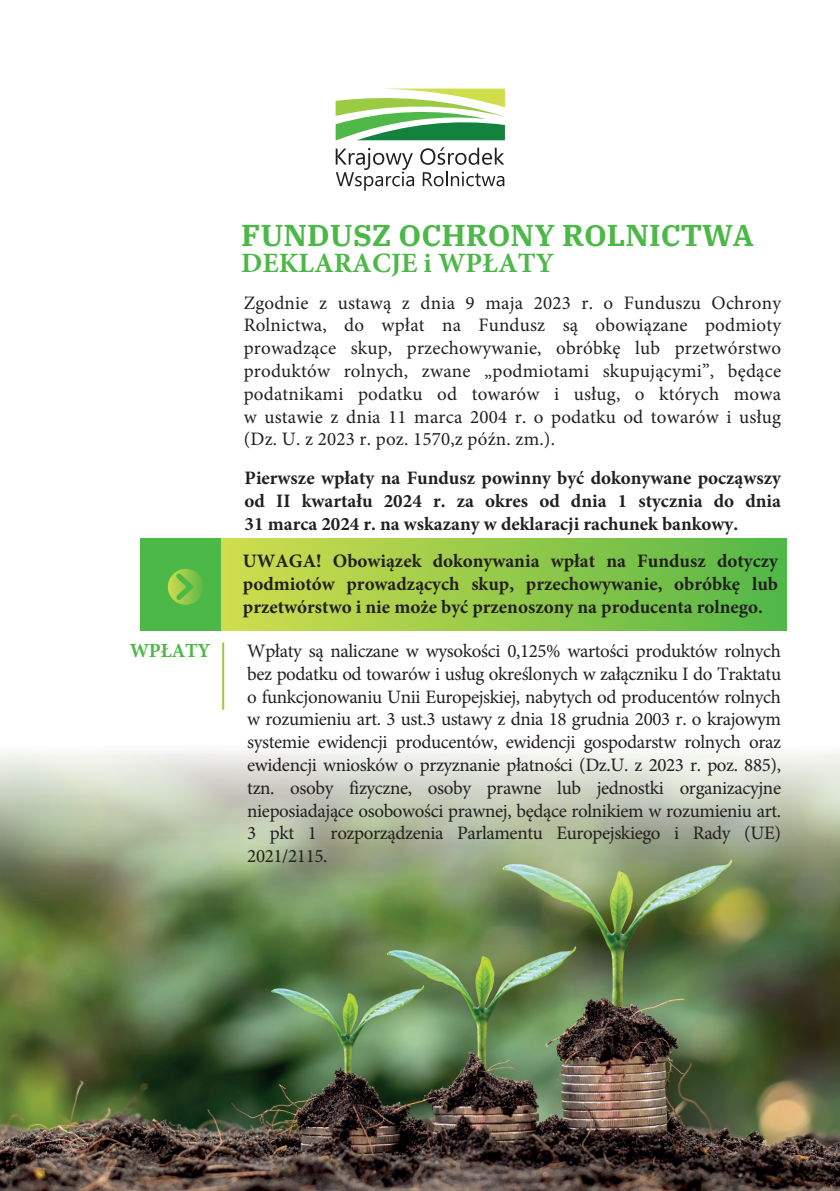
<style>
.page{position:relative;width:840px;height:1191px;background:#fff}
.page>*{position:absolute;margin:0;border:0;box-sizing:border-box;transform-origin:0 0}
.t1{font:700 30px "IBM Plex Serif";color:#4cb848}
.t2{font:700 28px "Minion Pro";color:#4cb848}
.t3{font:700 20px "Minion Pro";letter-spacing:-.02em;color:#4cb848}
.t4{font:19px/22.8px "Minion Pro";letter-spacing:-.005em;color:#231f20;text-align:justify}
.t5{font:700 19px/22.8px "Minion Pro";color:#231f20;text-align:justify}
</style>
<div class="page">
<img style="left:0;top:751px;width:839px;height:440px">
<svg style="left:335px;top:89px;width:169px;height:52px"></svg>
<svg style="left:420px;top:147px;width:84px;height:18px"></svg>
<svg style="left:335px;top:148px;width:79px;height:42px"></svg>
<svg style="left:422px;top:171px;width:82px;height:15px"></svg>
<hr style="left:222px;top:642px;width:2px;height:68px;background:#9bcb42">
<div style="left:219px;top:538px;width:566px;height:92px;background:linear-gradient(to right,#d3dd4d,#56b748)"></div>
<div style="left:140px;top:538px;width:81px;height:92px;background:#4cb848"></div>
<svg style="left:168px;top:569px;width:36px;height:36px"></svg>
<svg style="left:171px;top:569px;width:27px;height:36px"></svg>
<p class="t3" style="left:130px;top:636px;width:82px">WPŁATY</p>
<h1 class="t1" style="left:241px;top:211px;width:514px">FUNDUSZ OCHRONY ROLNICTWA</h1>
<h2 class="t2" style="left:241px;top:243px;width:314px">DEKLARACJE i WPŁATY</h2>
<p class="t4" style="left:243px;top:291px;width:538px">Zgodnie z ustawą z dnia 9 maja 2023 r. o Funduszu Ochrony Rolnictwa, do wpłat na Fundusz są obowiązane podmioty prowadzące skup, przechowywanie, obróbkę lub przetwórstwo produktów rolnych, zwane „podmiotami skupującymi”, będące podatnikami podatku od towarów i usług, o których mowa w ustawie z dnia 11 marca 2004 r. o podatku od towarów i usług (Dz. U. z 2023 r. poz. 1570,z późn. zm.).</p>
<p class="t5" style="left:244px;top:466px;width:537px">Pierwsze wpłaty na Fundusz powinny być dokonywane począwszy od II kwartału 2024 r. za okres od dnia 1 stycznia do dnia 31 marca 2024 r. na wskazany w deklaracji rachunek bankowy.</p>
<p class="t5" style="left:243px;top:549px;width:536px">UWAGA! Obowiązek dokonywania wpłat na Fundusz dotyczy podmiotów prowadzących skup, przechowywanie, obróbkę lub przetwórstwo i nie może być przenoszony na producenta rolnego.</p>
<p class="t4" style="left:247px;top:639px;width:535px">Wpłaty są naliczane w wysokości 0,125% wartości produktów rolnych bez podatku od towarów i usług określonych w załączniku I do Traktatu o funkcjonowaniu Unii Europejskiej, nabytych od producentów rolnych w rozumieniu art. 3 ust.3 ustawy z dnia 18 grudnia 2003 r. o krajowym systemie ewidencji producentów, ewidencji gospodarstw rolnych oraz ewidencji wniosków o przyznanie płatności (Dz.U. z 2023 r. poz. 885), tzn. osoby fizyczne, osoby prawne lub jednostki organizacyjne nieposiadające osobowości prawnej, będące rolnikiem w rozumieniu art.<br>3 pkt 1 rozporządzenia Parlamentu Europejskiego i Rady (UE)<br>2021/2115.</p>
</div>
